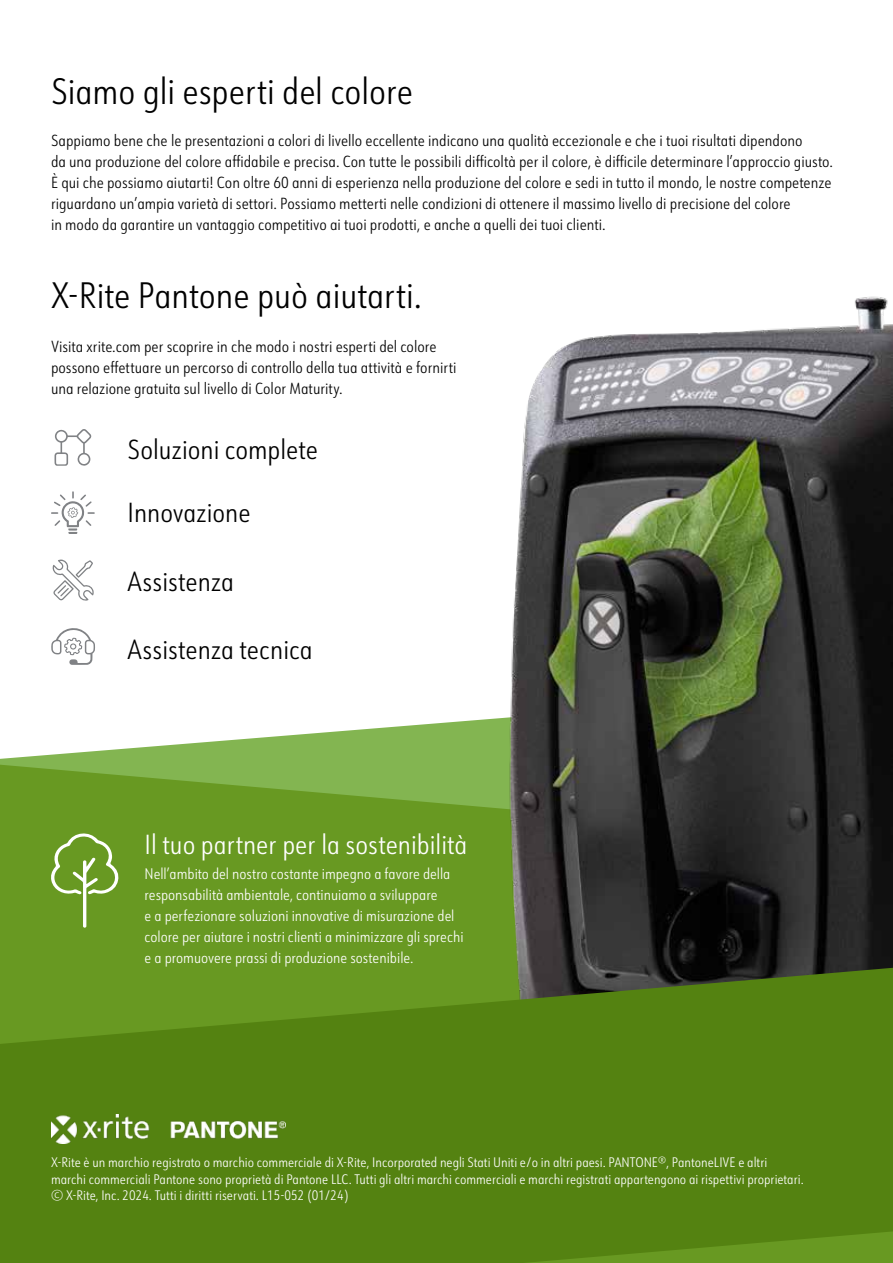
<style>
.page{position:relative;width:893px;height:1263px;background:#fff}
.page>*{position:absolute;margin:0;border:0;box-sizing:border-box;transform-origin:0 0}
.t1{font:300 36px "URW Form Cond";color:#000}
.t2{font:300 27px "URW Form Cond";color:#000}
.t3{font:300 27px "URW Form Cond";color:#fff}
.t4{font:300 15.75px/21px "URW Form Cond";color:#000}
.t5{font:300 15px/21px "URW Form Cond";color:#fff}
.t6{font:300 13.5px/16.5px "URW Form Cond";color:#fff}
</style>
<div class="page">
<svg style="left:0;top:720px;width:477px;height:45px;fill:#83b551"></svg>
<svg style="left:0;top:765px;width:477px;height:203px;background:#6a9c27"></svg>
<img style="left:477px;top:296px;width:416px;height:672px">
<svg style="left:50px;top:830px;width:69px;height:98px;background:#7da741"></svg>
<svg style="left:0;top:968px;width:893px;height:295px;background:#558314"></svg>
<img style="left:51px;top:1114px;width:234px;height:29px">
<svg style="left:53px;top:559px;width:41px;height:42px"></svg>
<svg style="left:54px;top:429px;width:38px;height:37px"></svg>
<svg style="left:51px;top:491px;width:44px;height:43px"></svg>
<svg style="left:51px;top:628px;width:44px;height:37px"></svg>
<h1 class="t1" style="left:51px;top:67px;width:364px">Siamo gli esperti del colore</h1>
<p class="t4" style="left:51px;top:130px;width:784px">Sappiamo bene che le presentazioni a colori di livello eccellente indicano una qualità eccezionale e che i tuoi risultati dipendono<br>da una produzione del colore affidabile e precisa. Con tutte le possibili difficoltà per il colore, è difficile determinare l’approccio giusto.<br>È qui che possiamo aiutarti! Con oltre 60 anni di esperienza nella produzione del colore e sedi in tutto il mondo, le nostre competenze riguardano un’ampia varietà di settori. Possiamo metterti nelle condizioni di ottenere il massimo livello di precisione del colore<br>in modo da garantire un vantaggio competitivo ai tuoi prodotti, e anche a quelli dei tuoi clienti.</p>
<h1 class="t1" style="left:51px;top:271px;width:373px">X-Rite Pantone può aiutarti.</h1>
<p class="t4" style="left:51px;top:336px;width:407px">Visita xrite.com per scoprire in che modo i nostri esperti del colore possono effettuare un percorso di controllo della tua attività e fornirti una relazione gratuita sul livello di Color Maturity.</p>
<h2 class="t2" style="left:128px;top:431px;width:192px">Soluzioni complete</h2>
<h2 class="t2" style="left:128px;top:495px;width:125px">Innovazione</h2>
<h2 class="t2" style="left:128px;top:563px;width:108px">Assistenza</h2>
<h2 class="t2" style="left:128px;top:631px;width:187px">Assistenza tecnica</h2>
<h2 class="t3" style="left:145px;top:826px;width:324px">Il tuo partner per la sostenibilità</h2>
<p class="t5" style="left:145px;top:863px;width:321px">Nell’ambito del nostro costante impegno a favore della responsabilità ambientale, continuiamo a sviluppare<br>e a perfezionare soluzioni innovative di misurazione del colore per aiutare i nostri clienti a minimizzare gli sprechi e a promuovere prassi di produzione sostenibile.</p>
<p class="t6" style="left:51px;top:1153px;width:754px">X-Rite è un marchio registrato o marchio commerciale di X-Rite, Incorporated negli Stati Uniti e/o in altri paesi. PANTONE®, PantoneLIVE e altri marchi commerciali Pantone sono proprietà di Pantone LLC. Tutti gli altri marchi commerciali e marchi registrati appartengono ai rispettivi proprietari. © X-Rite, Inc. 2024. Tutti i diritti riservati. L15-052 (01/24)</p>
</div>
